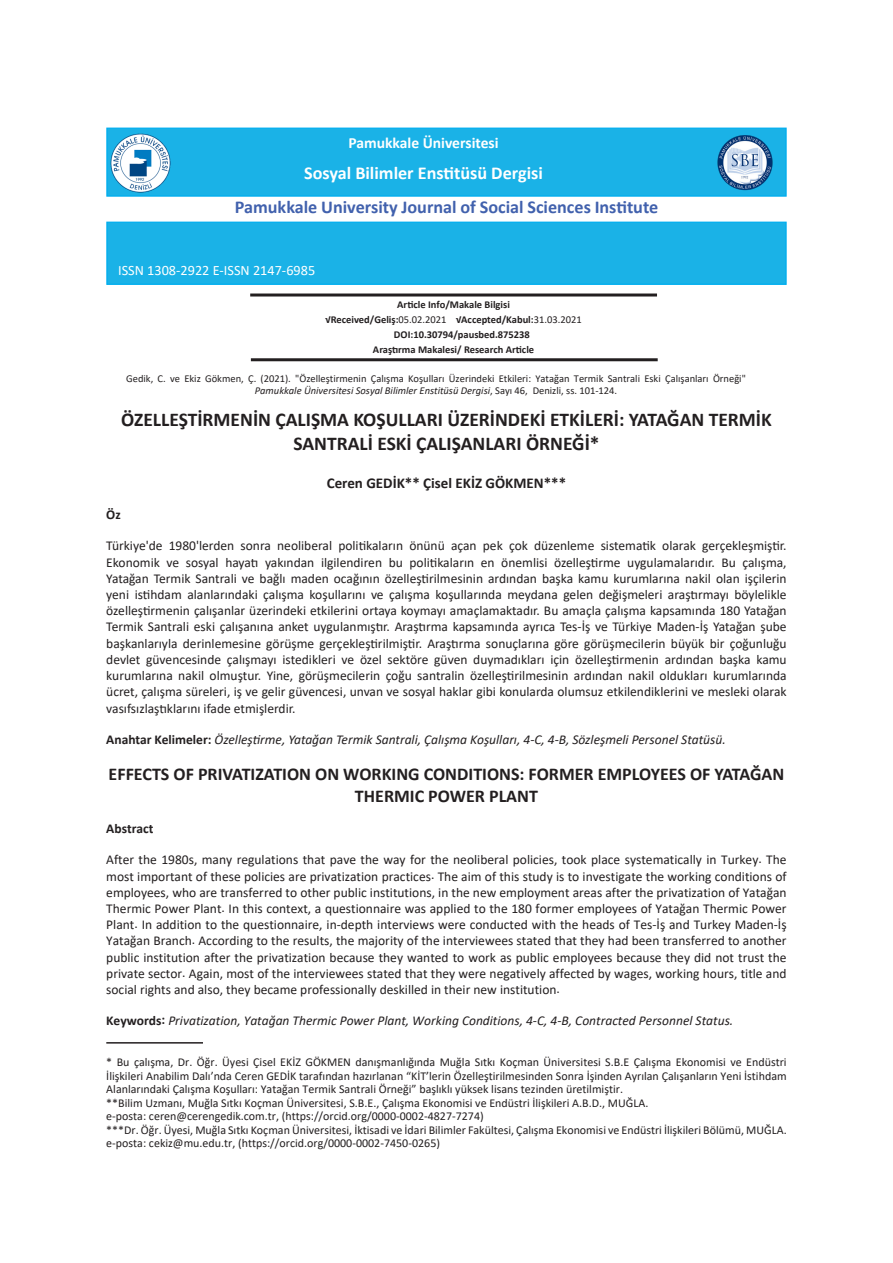
<style>
.page{position:relative;width:893px;height:1263px;background:#fff}
.page>*{position:absolute;margin:0;border:0;box-sizing:border-box;transform-origin:0 0}
.t1{font:700 19.5px/23.4px "Calibri";color:#231f20;text-align:center}
.t2{font:700 18.15px "Calibri";color:#4161ad}
.t3{font:700 18.15px "Calibri";color:#fff}
.t4{font:700 18px/21.6px "Calibri";color:#231f20;text-align:center}
.t5{font:700 15.6px "Calibri";color:#fff}
.t6{font:700 15px "Calibri";color:#231f20}
.t7{font:14.25px "Calibri";color:#fff}
.t8{font:13.5px/16.2px "Calibri";color:#231f20;text-align:justify}
.t9{font:italic 13.5px "Calibri";color:#231f20}
.t10{font:700 13.5px "Calibri";color:#231f20}
.t11{font:12px/13.5px "Calibri";color:#231f20}
.t12{font:10.5px/12px "Calibri";color:#231f20;text-align:center}
.t13{font:700 10.5px "Calibri";color:#231f20}
.s1{font-weight:400}
.s2{font-style:italic}
.s3{font-weight:700;font-style:normal}
</style>
<div class="page">
<hr style="left:250px;top:293px;width:407px;height:3px;background:#231f20">
<hr style="left:251px;top:358px;width:407px;height:3px;background:#231f20">
<div style="left:106px;top:222px;width:681px;height:63px;background:#1ab2e7;border:1px solid #00aeef"></div>
<div style="left:106px;top:128px;width:681px;height:69px;background:#1ab2e7;border:1px solid #00aeef"></div>
<img style="left:717px;top:135px;width:56px;height:56px">
<img style="left:111px;top:133px;width:59px;height:59px">
<hr style="left:106px;top:1042px;width:97px;height:1px;background:#231f20">
<p class="t5" style="left:348px;top:131px;width:152px">Pamukkale Üniversitesi</p>
<h2 class="t3" style="left:304px;top:160px;width:240px">Sosyal Bilimler Enstitüsü Dergisi</h2>
<h2 class="t2" style="left:235px;top:194px;width:425px">Pamukkale University Journal of Social Sciences Institute</h2>
<p class="t7" style="left:118px;top:260px;width:199px">ISSN 1308-2922 E-ISSN 2147-6985</p>
<p class="t13" style="left:397px;top:297px;width:114px">Article Info/Makale Bilgisi</p>
<p class="t13" style="left:326px;top:312px;width:258px">√Received/Geliş:<span class="s1">05.02.2021</span> √Accepted/Kabul:<span class="s1">31.03.2021</span></p>
<p class="t13" style="left:394px;top:327px;width:137px">DOI:10.30794/pausbed.875238</p>
<p class="t13" style="left:373px;top:342px;width:163px">Araştırma Makalesi/ Research Article</p>
<p class="t12" style="left:126px;top:372px;width:621px">Gedik, C. ve Ekiz Gökmen, Ç. (2021). "Özelleştirmenin Çalışma Koşulları Üzerindeki Etkileri: Yatağan Termik Santrali Eski Çalışanları Örneği"<br><span class="s2">Pamukkale Üniversitesi Sosyal Bilimler Enstitüsü Dergisi</span>, Sayı 46, Denizli, ss. 101-124.</p>
<h1 class="t1" style="left:121px;top:408px;width:652px">ÖZELLEŞTİRMENİN ÇALIŞMA KOŞULLARI ÜZERİNDEKİ ETKİLERİ: YATAĞAN TERMİK<br>SANTRALİ ESKİ ÇALIŞANLARI ÖRNEĞİ*</h1>
<p class="t6" style="left:327px;top:472px;width:241px">Ceren GEDİK** Çisel EKİZ GÖKMEN***</p>
<p class="t10" style="left:106px;top:505px;width:16px">Öz</p>
<p class="t8" style="left:106px;top:537px;width:682px">Türkiye'de 1980'lerden sonra neoliberal politikaların önünü açan pek çok düzenleme sistematik olarak gerçekleşmiştir.<br>Ekonomik ve sosyal hayatı yakından ilgilendiren bu politikaların en önemlisi özelleştirme uygulamalarıdır. Bu çalışma, Yatağan Termik Santrali ve bağlı maden ocağının özelleştirilmesinin ardından başka kamu kurumlarına nakil olan işçilerin yeni istihdam alanlarındaki çalışma koşullarını ve çalışma koşullarında meydana gelen değişmeleri araştırmayı böylelikle özelleştirmenin çalışanlar üzerindeki etkilerini ortaya koymayı amaçlamaktadır. Bu amaçla çalışma kapsamında 180 Yatağan Termik Santrali eski çalışanına anket uygulanmıştır. Araştırma kapsamında ayrıca Tes-İş ve Türkiye Maden-İş Yatağan şube başkanlarıyla derinlemesine görüşme gerçekleştirilmiştir. Araştırma sonuçlarına göre görüşmecilerin büyük bir çoğunluğu devlet güvencesinde çalışmayı istedikleri ve özel sektöre güven duymadıkları için özelleştirmenin ardından başka kamu kurumlarına nakil olmuştur. Yine, görüşmecilerin çoğu santralin özelleştirilmesinin ardından nakil oldukları kurumlarında ücret, çalışma süreleri, iş ve gelir güvencesi, unvan ve sosyal haklar gibi konularda olumsuz etkilendiklerini ve mesleki olarak vasıfsızlaştıklarını ifade etmişlerdir.</p>
<p class="t9" style="left:106px;top:730px;width:621px"><span class="s3">Anahtar Kelimeler:</span> Özelleştirme, Yatağan Termik Santrali, Çalışma Koşulları, 4-C, 4-B, Sözleşmeli Personel Statüsü.</p>
<h3 class="t4" style="left:109px;top:763px;width:677px">EFFECTS OF PRIVATIZATION ON WORKING CONDITIONS: FORMER EMPLOYEES OF YATAĞAN<br>THERMIC POWER PLANT</h3>
<p class="t10" style="left:106px;top:819px;width:49px">Abstract</p>
<p class="t8" style="left:106px;top:851px;width:682px">After the 1980s, many regulations that pave the way for the neoliberal policies, took place systematically in Turkey. The most important of these policies are privatization practices. The aim of this study is to investigate the working conditions of employees, who are transferred to other public institutions, in the new employment areas after the privatization of Yatağan Thermic Power Plant. In this context, a questionnaire was applied to the 180 former employees of Yatağan Thermic Power Plant. In addition to the questionnaire, in-depth interviews were conducted with the heads of Tes-İş and Turkey Maden-İş Yatağan Branch. According to the results, the majority of the interviewees stated that they had been transferred to another public institution after the privatization because they wanted to work as public employees because they did not trust the private sector. Again, most of the interviewees stated that they were negatively affected by wages, working hours, title and social rights and also, they became professionally deskilled in their new institution.</p>
<p class="t9" style="left:106px;top:1011px;width:629px"><span class="s3">Keywords:</span> Privatization, Yatağan Thermic Power Plant, Working Conditions, 4-C, 4-B, Contracted Personnel Status.</p>
<p class="t11" style="left:106px;top:1055px;width:682px">* Bu çalışma, Dr. Öğr. Üyesi Çisel EKİZ GÖKMEN danışmanlığında Muğla Sıtkı Koçman Üniversitesi S.B.E Çalışma Ekonomisi ve Endüstri İlişkileri Anabilim Dalı’nda Ceren GEDİK tarafından hazırlanan “KİT’lerin Özelleştirilmesinden Sonra İşinden Ayrılan Çalışanların Yeni İstihdam Alanlarındaki Çalışma Koşulları: Yatağan Termik Santrali Örneği” başlıklı yüksek lisans tezinden üretilmiştir.<br>**Bilim Uzmanı, Muğla Sıtkı Koçman Üniversitesi, S.B.E., Çalışma Ekonomisi ve Endüstri İlişkileri A.B.D., MUĞLA.<br>e-posta: ceren@cerengedik.com.tr, (https://orcid.org/0000-0002-4827-7274)<br>***Dr. Öğr. Üyesi, Muğla Sıtkı Koçman Üniversitesi, İktisadi ve İdari Bilimler Fakültesi, Çalışma Ekonomisi ve Endüstri İlişkileri Bölümü, MUĞLA. e-posta: cekiz@mu.edu.tr, (https://orcid.org/0000-0002-7450-0265)</p>
</div>
